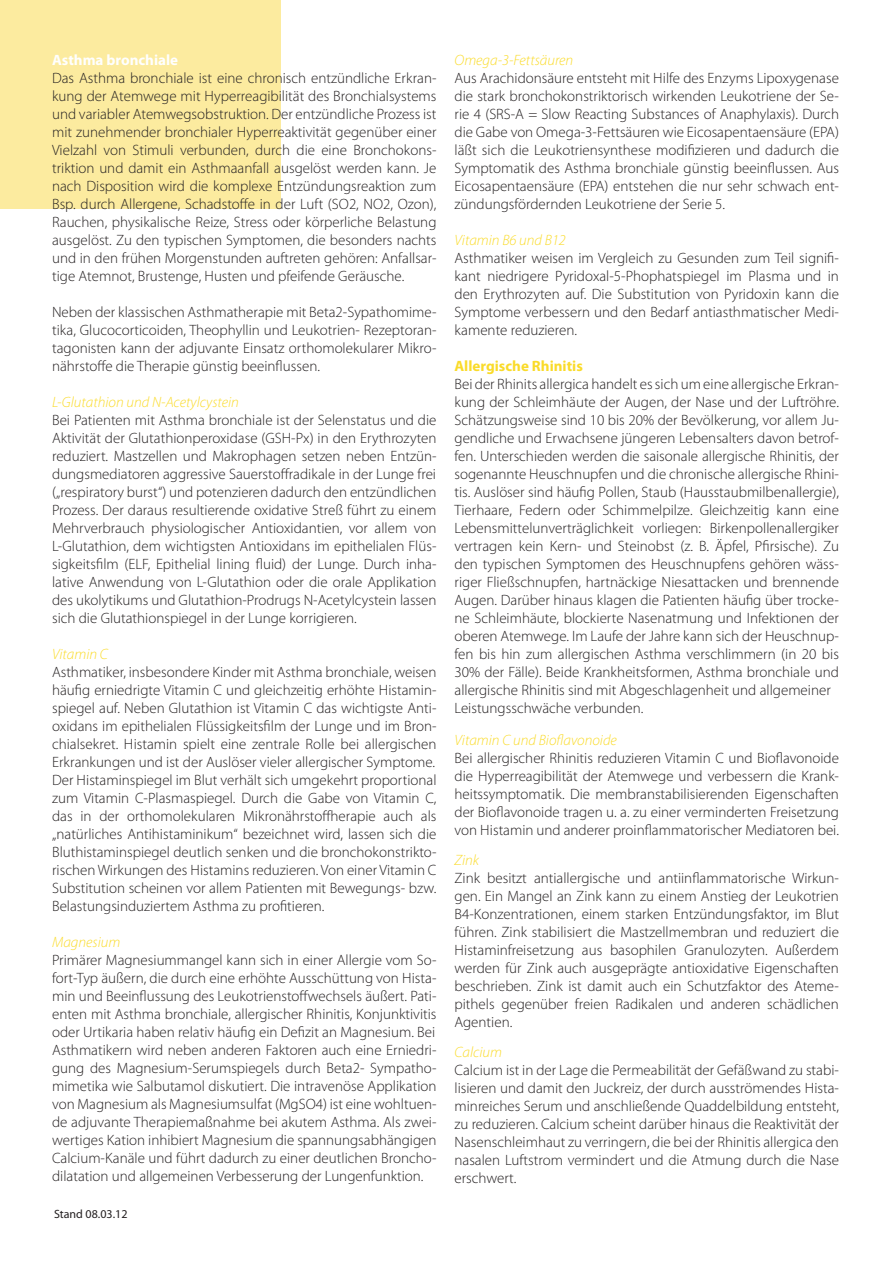
<style>
.page{position:relative;width:893px;height:1263px;background:#fff}
.page>*{position:absolute;margin:0;border:0;box-sizing:border-box;transform-origin:0 0}
.t1{font:300 15px/18px "Myriad Pro";color:#231f20;text-align:justify}
.t2{font:italic 300 15px "Myriad Pro";color:#fadb29}
.t3{font:700 15px "Myriad Pro";color:#fadb29}
.t4{font:700 15px "Myriad Pro";color:#fff}
.t5{font:12px "Myriad Pro";color:#231f20}
</style>
<div class="page">
<div style="left:0;top:0;width:281px;height:208px;background:#fceb9f"></div>
<p class="t4" style="left:52px;top:50px;width:128px">Asthma bronchiale</p>
<p class="t1" style="left:52px;top:69px;width:386px">Das Asthma bronchiale ist eine chronisch entzündliche Erkran&shy;kung der Atemwege mit Hyperreagibilität des Bronchialsystems und variabler Atemwegsobstruktion. Der entzündliche Prozess ist mit zunehmender bronchialer Hyperreaktivität gegenüber einer Vielzahl von Stimuli verbunden, durch die eine Bronchokons&shy;triktion und damit ein Asthmaanfall ausgelöst werden kann. Je nach Disposition wird die komplexe Entzündungsreaktion zum Bsp. durch Allergene, Schadstoffe in der Luft (SO2, NO2, Ozon), Rauchen, physikalische Reize, Stress oder körperliche Belastung ausgelöst. Zu den typischen Symptomen, die besonders nachts und in den frühen Morgenstunden auftreten gehören: Anfallsar&shy;tige Atemnot, Brustenge, Husten und pfeifende Geräusche.</p>
<p class="t1" style="left:52px;top:303px;width:386px">Neben der klassischen Asthmatherapie mit Beta2-Sypathomime&shy;tika, Glucocorticoiden, Theophyllin und Leukotrien- Rezeptoran&shy;tagonisten kann der adjuvante Einsatz orthomolekularer Mikro&shy;nährstoffe die Therapie günstig beeinflussen.</p>
<p class="t2" style="left:52px;top:393px;width:188px">L-Glutathion und N-Acetylcystein</p>
<p class="t1" style="left:52px;top:411px;width:386px">Bei Patienten mit Asthma bronchiale ist der Selenstatus und die Aktivität der Glutathionperoxidase (GSH-Px) in den Erythrozyten reduziert. Mastzellen und Makrophagen setzen neben Entzün&shy;dungsmediatoren aggressive Sauerstoffradikale in der Lunge frei („respiratory burst“) und potenzieren dadurch den entzündlichen Prozess. Der daraus resultierende oxidative Streß führt zu einem Mehrverbrauch physiologischer Antioxidantien, vor allem von L-Glutathion, dem wichtigsten Antioxidans im epithelialen Flüs&shy;sigkeitsfilm (ELF, Epithelial lining fluid) der Lunge. Durch inha&shy;lative Anwendung von L-Glutathion oder die orale Applikation des ukolytikums und Glutathion-Prodrugs N-Acetylcystein lassen sich die Glutathionspiegel in der Lunge korrigieren.</p>
<p class="t2" style="left:52px;top:645px;width:57px">Vitamin C</p>
<p class="t1" style="left:52px;top:663px;width:386px">Asthmatiker, insbesondere Kinder mit Asthma bronchiale, weisen häufig erniedrigte Vitamin C und gleichzeitig erhöhte Histamin&shy;spiegel auf. Neben Glutathion ist Vitamin C das wichtigste Anti&shy;oxidans im epithelialen Flüssigkeitsfilm der Lunge und im Bron&shy;chialsekret. Histamin spielt eine zentrale Rolle bei allergischen Erkrankungen und ist der Auslöser vieler allergischer Symptome.<br>Der Histaminspiegel im Blut verhält sich umgekehrt proportional zum Vitamin C-Plasmaspiegel. Durch die Gabe von Vitamin C, das in der orthomolekularen Mikronährstoffherapie auch als „natürliches Antihistaminikum“ bezeichnet wird, lassen sich die Bluthistaminspiegel deutlich senken und die bronchokonstrikto&shy;rischen Wirkungen des Histamins reduzieren. Von einer Vitamin C Substitution scheinen vor allem Patienten mit Bewegungs- bzw.<br>Belastungsinduziertem Asthma zu profitieren.</p>
<p class="t2" style="left:52px;top:933px;width:70px">Magnesium</p>
<p class="t1" style="left:52px;top:951px;width:386px">Primärer Magnesiummangel kann sich in einer Allergie vom So&shy;fort-Typ äußern, die durch eine erhöhte Ausschüttung von Hista&shy;min und Beeinflussung des Leukotrienstoffwechsels äußert. Pati&shy;enten mit Asthma bronchiale, allergischer Rhinitis, Konjunktivitis oder Urtikaria haben relativ häufig ein Defizit an Magnesium. Bei Asthmatikern wird neben anderen Faktoren auch eine Erniedri&shy;gung des Magnesium-Serumspiegels durch Beta2- Sympatho&shy;mimetika wie Salbutamol diskutiert. Die intravenöse Applikation von Magnesium als Magnesiumsulfat (MgSO4) ist eine wohltuen&shy;de adjuvante Therapiemaßnahme bei akutem Asthma. Als zwei&shy;wertiges Kation inhibiert Magnesium die spannungsabhängigen Calcium-Kanäle und führt dadurch zu einer deutlichen Broncho&shy;dilatation und allgemeinen Verbesserung der Lungenfunktion.</p>
<p class="t5" style="left:54px;top:1206px;width:75px">Stand 08.03.12</p>
<p class="t2" style="left:455px;top:51px;width:120px">Omega-3-Fettsäuren</p>
<p class="t1" style="left:455px;top:69px;width:386px">Aus Arachidonsäure entsteht mit Hilfe des Enzyms Lipoxygenase die stark bronchokonstriktorisch wirkenden Leukotriene der Se&shy;rie 4 (SRS-A = Slow Reacting Substances of Anaphylaxis). Durch die Gabe von Omega-3-Fettsäuren wie Eicosapentaensäure (EPA) läßt sich die Leukotriensynthese modifizieren und dadurch die Symptomatik des Asthma bronchiale günstig beeinflussen. Aus Eicosapentaensäure (EPA) entstehen die nur sehr schwach ent&shy;zündungsfördernden Leukotriene der Serie 5.</p>
<p class="t2" style="left:455px;top:231px;width:113px">Vitamin B6 und B12</p>
<p class="t1" style="left:455px;top:249px;width:386px">Asthmatiker weisen im Vergleich zu Gesunden zum Teil signifi&shy;kant niedrigere Pyridoxal-5-Phophatspiegel im Plasma und in den Erythrozyten auf. Die Substitution von Pyridoxin kann die Symptome verbessern und den Bedarf antiasthmatischer Medi&shy;kamente reduzieren.</p>
<p class="t3" style="left:455px;top:356px;width:130px">Allergische Rhinitis</p>
<p class="t1" style="left:455px;top:375px;width:386px;text-align:left">Bei der Rhinits allergica handelt es sich um eine allergische Erkran&shy;kung der Schleimhäute der Augen, der Nase und der Luftröhre.<br>Schätzungsweise sind 10 bis 20% der Bevölkerung, vor allem Ju&shy;gendliche und Erwachsene jüngeren Lebensalters davon betrof&shy;fen. Unterschieden werden die saisonale allergische Rhinitis, der sogenannte Heuschnupfen und die chronische allergische Rhini&shy;tis. Auslöser sind häufig Pollen, Staub (Hausstaubmilbenallergie), Tierhaare, Federn oder Schimmelpilze. Gleichzeitig kann eine Lebensmittelunverträglichkeit vorliegen: Birkenpollenallergiker vertragen kein Kern- und Steinobst (z. B. Äpfel, Pfirsische). Zu den typischen Symptomen des Heuschnupfens gehören wäss&shy;riger Fließschnupfen, hartnäckige Niesattacken und brennende Augen. Darüber hinaus klagen die Patienten häufig über trocke&shy;ne Schleimhäute, blockierte Nasenatmung und Infektionen der oberen Atemwege. Im Laufe der Jahre kann sich der Heuschnup&shy;fen bis hin zum allergischen Asthma verschlimmern (in 20 bis 30% der Fälle). Beide Krankheitsformen, Asthma bronchiale und allergische Rhinitis sind mit Abgeschlagenheit und allgemeiner Leistungsschwäche verbunden.</p>
<p class="t2" style="left:455px;top:731px;width:164px">Vitamin C und Bioflavonoide</p>
<p class="t1" style="left:455px;top:749px;width:386px">Bei allergischer Rhinitis reduzieren Vitamin C und Bioflavonoide die Hyperreagibilität der Atemwege und verbessern die Krank&shy;heitssymptomatik. Die membranstabilisierenden Eigenschaften der Bioflavonoide tragen u. a. zu einer verminderten Freisetzung von Histamin und anderer proinflammatorischer Mediatoren bei.</p>
<p class="t2" style="left:455px;top:851px;width:26px">Zink</p>
<p class="t1" style="left:455px;top:869px;width:386px">Zink besitzt antiallergische und antiinflammatorische Wirkun&shy;gen. Ein Mangel an Zink kann zu einem Anstieg der Leukotrien B4-Konzentrationen, einem starken Entzündungsfaktor, im Blut führen. Zink stabilisiert die Mastzellmembran und reduziert die Histaminfreisetzung aus basophilen Granulozyten. Außerdem werden für Zink auch ausgeprägte antioxidative Eigenschaften beschrieben. Zink ist damit auch ein Schutzfaktor des Ateme&shy;pithels gegenüber freien Radikalen und anderen schädlichen Agentien.</p>
<p class="t2" style="left:455px;top:1043px;width:49px">Calcium</p>
<p class="t1" style="left:455px;top:1061px;width:386px">Calcium ist in der Lage die Permeabilität der Gefäßwand zu stabi&shy;lisieren und damit den Juckreiz, der durch ausströmendes Hista&shy;minreiches Serum und anschließende Quaddelbildung entsteht, zu reduzieren. Calcium scheint darüber hinaus die Reaktivität der Nasenschleimhaut zu verringern, die bei der Rhinitis allergica den nasalen Luftstrom vermindert und die Atmung durch die Nase erschwert.</p>
</div>
